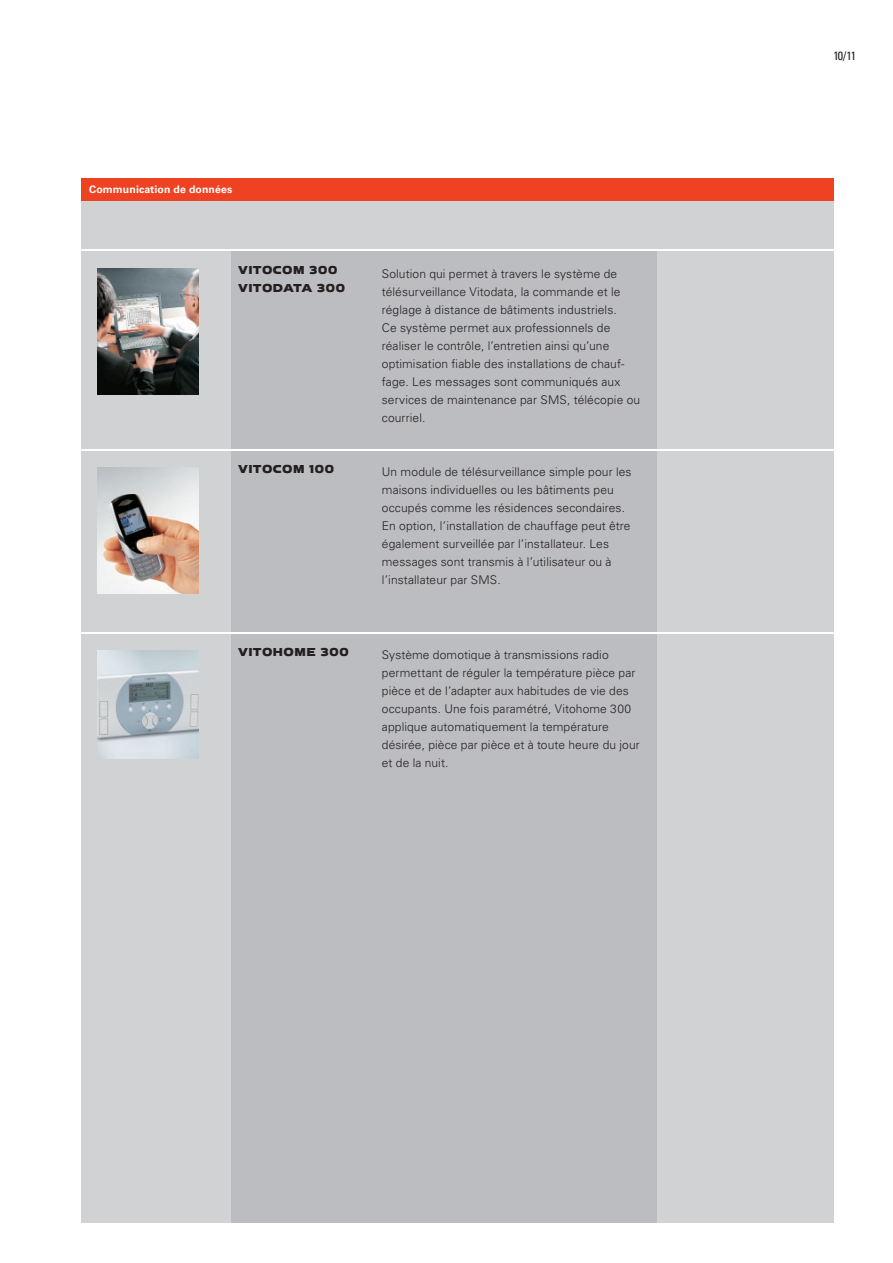
<style>
.page{position:relative;width:893px;height:1263px;background:#fff}
.page>*{position:absolute;margin:0;border:0;box-sizing:border-box;transform-origin:0 0}
.t1{font:300 12px/18px "Univers LT Std";letter-spacing:.01em;color:#231f20}
.t2{font:12px/18px "VIESSMANN Normal";color:#231f20}
.t3{font:condensed 12px "Univers LT Std";color:#231f20}
.t4{font:700 10.5px "Univers LT Std";letter-spacing:.01em;color:#fff}
</style>
<div class="page">
<div style="left:81px;top:201px;width:752px;height:1022px;background:#d1d2d4"></div>
<div style="left:231px;top:251px;width:426px;height:690px;background:#bcbdc0"></div>
<div style="left:231px;top:935px;width:426px;height:288px;background:#bcbdc0"></div>
<hr style="left:81px;top:249px;width:752px;height:2px;background:#fff">
<hr style="left:81px;top:449px;width:752px;height:2px;background:#fff">
<img style="left:98px;top:467px;width:100px;height:126px">
<img style="left:98px;top:269px;width:100px;height:126px">
<hr style="left:81px;top:632px;width:752px;height:2px;background:#fff">
<img style="left:98px;top:650px;width:100px;height:108px">
<div style="left:81px;top:179px;width:752px;height:22px;background:#ef4222"></div>
<p class="t3" style="left:833px;top:48px;width:24px">10/11</p>
<p class="t4" style="left:89px;top:184px;width:145px">Communication de données</p>
<p class="t2" style="left:238px;top:262px;width:109px">VITOCOM 300<br>VITODATA 300</p>
<p class="t1" style="left:382px;top:264px;width:260px">Solution qui permet à travers le système de télésurveillance Vitodata, la commande et le réglage à distance de bâtiments industriels.<br>Ce système permet aux professionnels de réaliser le contrôle, l’entretien ainsi qu’une optimisation fiable des installations de chauf&shy;fage. Les messages sont communiqués aux services de maintenance par SMS, télécopie ou courriel.</p>
<p class="t2" style="left:238px;top:460px;width:98px">VITOCOM 100</p>
<p class="t1" style="left:382px;top:463px;width:251px">Un module de télésurveillance simple pour les maisons individuelles ou les bâtiments peu occupés comme les résidences secondaires.<br>En option, l’installation de chauffage peut être également surveillée par l’installateur. Les messages sont transmis à l’utilisateur ou à l’installateur par SMS.</p>
<p class="t2" style="left:238px;top:643px;width:112px">VITOHOME 300</p>
<p class="t1" style="left:382px;top:646px;width:259px">Système domotique à transmissions radio permettant de réguler la température pièce par pièce et de l’adapter aux habitudes de vie des occupants. Une fois paramétré, Vitohome 300 applique automatiquement la température désirée, pièce par pièce et à toute heure du jour et de la nuit.</p>
</div>
